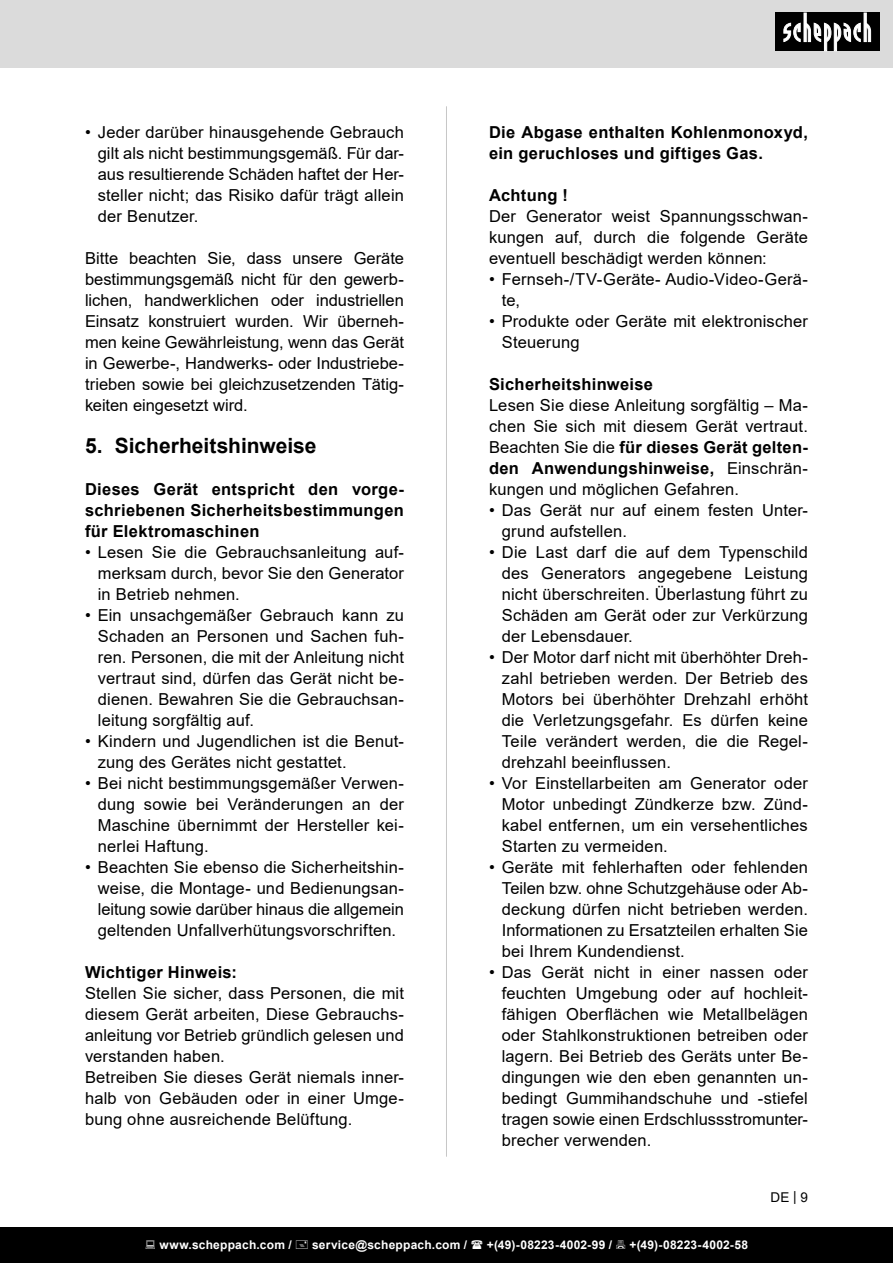
<style>
.page{position:relative;width:893px;height:1263px;background:#fff}
.page>*{position:absolute;margin:0;border:0;box-sizing:border-box;transform-origin:0 0}
.t1{font:700 21px "Arial";color:#000}
.Basiseinstellung{font:16.5px/21px "Arial";letter-spacing:.01em;color:#000;text-align:justify}
.t2{font:700 16.5px/21px "Arial";letter-spacing:.02em;color:#000}
.t3{font:13.5px "Arial";color:#000}
.t4{font:700 12px "Arial";letter-spacing:.02em;color:#fff}
.s1{font-weight:700}
</style>
<div class="page">
<div style="left:0;top:0;width:893px;height:67px;background:#dbdbdb"></div>
<div style="left:0;top:1227px;width:893px;height:36px;background:#000"></div>
<div style="left:775px;top:13px;width:105px;height:38px;background:#000"></div>
<svg style="left:783px;top:13px;width:88px;height:38px"></svg>
<hr style="left:446px;top:106px;width:1px;height:1051px;background:#c7c7c7">
<p class="Basiseinstellung" style="left:98px;top:122px;width:308px;text-indent:-13px">• Jeder darüber hinausgehende Gebrauch gilt als nicht bestimmungsgemäß. Für dar&shy;aus resultierende Schäden haftet der Her&shy;steller nicht; das Risiko dafür trägt allein der Benutzer.</p>
<p class="Basiseinstellung" style="left:85px;top:248px;width:320px">Bitte beachten Sie, dass unsere Geräte bestimmungsgemäß nicht für den gewerb&shy;lichen, handwerklichen oder industriellen Einsatz konstruiert wurden. Wir überneh&shy;men keine Gewährleistung, wenn das Gerät in Gewerbe-, Handwerks- oder Industriebe&shy;trieben sowie bei gleichzusetzenden Tätig&shy;keiten eingesetzt wird.</p>
<p class="t1" style="left:85px;top:431px;width:233px">5. Sicherheitshinweise</p>
<p class="t2" style="left:85px;top:479px;width:320px;text-align:justify">Dieses Gerät entspricht den vorge&shy;schriebenen Sicherheitsbestimmungen für Elektromaschinen</p>
<p class="Basiseinstellung" style="left:98px;top:542px;width:308px;text-indent:-13px">• Lesen Sie die Gebrauchsanleitung auf&shy;merksam durch, bevor Sie den Generator in Betrieb nehmen.</p>
<p class="Basiseinstellung" style="left:98px;top:605px;width:308px;text-indent:-13px">• Ein unsachgemäßer Gebrauch kann zu Schaden an Personen und Sachen fuh&shy;ren. Personen, die mit der Anleitung nicht vertraut sind, dürfen das Gerät nicht be&shy;dienen. Bewahren Sie die Gebrauchsan&shy;leitung sorgfältig auf.</p>
<p class="Basiseinstellung" style="left:98px;top:731px;width:308px;text-indent:-13px">• Kindern und Jugendlichen ist die Benut&shy;zung des Gerätes nicht gestattet.</p>
<p class="Basiseinstellung" style="left:98px;top:773px;width:308px;text-indent:-13px">• Bei nicht bestimmungsgemäßer Verwen&shy;dung sowie bei Veränderungen an der Maschine übernimmt der Hersteller kei&shy;nerlei Haftung.</p>
<p class="Basiseinstellung" style="left:98px;top:857px;width:308px;text-indent:-13px">• Beachten Sie ebenso die Sicherheitshin&shy;weise, die Montage- und Bedienungsan&shy;leitung sowie darüber hinaus die allgemein geltenden Unfallverhütungsvorschriften.</p>
<p class="t2" style="left:85px;top:962px;width:154px">Wichtiger Hinweis:</p>
<p class="Basiseinstellung" style="left:85px;top:983px;width:320px">Stellen Sie sicher, dass Personen, die mit diesem Gerät arbeiten, Diese Gebrauchs&shy;anleitung vor Betrieb gründlich gelesen und verstanden haben.</p>
<p class="Basiseinstellung" style="left:85px;top:1067px;width:320px">Betreiben Sie dieses Gerät niemals inner&shy;halb von Gebäuden oder in einer Umge&shy;bung ohne ausreichende Belüftung.</p>
<p class="t2" style="left:489px;top:122px;width:320px">Die Abgase enthalten Kohlenmonoxyd, ein geruchloses und giftiges Gas.</p>
<p class="t2" style="left:489px;top:185px;width:80px">Achtung !</p>
<p class="Basiseinstellung" style="left:489px;top:206px;width:320px">Der Generator weist Spannungsschwan&shy;kungen auf, durch die folgende Geräte eventuell beschädigt werden können:</p>
<p class="Basiseinstellung" style="left:502px;top:269px;width:308px;text-indent:-13px">• Fernseh-/TV-Geräte- Audio-Video-Gerä&shy;te,</p>
<p class="Basiseinstellung" style="left:502px;top:311px;width:308px;text-indent:-13px">• Produkte oder Geräte mit elektronischer<br>Steuerung</p>
<p class="t2" style="left:489px;top:374px;width:165px">Sicherheitshinweise</p>
<p class="Basiseinstellung" style="left:489px;top:395px;width:320px">Lesen Sie diese Anleitung sorgfältig – Ma&shy;chen Sie sich mit diesem Gerät vertraut.<br>Beachten Sie die <span class="s1">für dieses Gerät gelten&shy;den Anwendungshinweise,</span> Einschrän&shy;kungen und möglichen Gefahren.</p>
<p class="Basiseinstellung" style="left:502px;top:500px;width:308px;text-indent:-13px">• Das Gerät nur auf einem festen Unter&shy;grund aufstellen.</p>
<p class="Basiseinstellung" style="left:502px;top:542px;width:308px;text-indent:-13px">• Die Last darf die auf dem Typenschild des Generators angegebene Leistung nicht überschreiten. Überlastung führt zu Schäden am Gerät oder zur Verkürzung der Lebensdauer.</p>
<p class="Basiseinstellung" style="left:502px;top:647px;width:308px;text-indent:-13px">• Der Motor darf nicht mit überhöhter Dreh&shy;zahl betrieben werden. Der Betrieb des Motors bei überhöhter Drehzahl erhöht die Verletzungsgefahr. Es dürfen keine Teile verändert werden, die die Regel&shy;drehzahl beeinflussen.</p>
<p class="Basiseinstellung" style="left:502px;top:773px;width:308px;text-indent:-13px">• Vor Einstellarbeiten am Generator oder Motor unbedingt Zündkerze bzw. Zünd&shy;kabel entfernen, um ein versehentliches Starten zu vermeiden.</p>
<p class="Basiseinstellung" style="left:502px;top:857px;width:308px;text-indent:-13px">• Geräte mit fehlerhaften oder fehlenden Teilen bzw. ohne Schutzgehäuse oder Ab&shy;deckung dürfen nicht betrieben werden.<br>Informationen zu Ersatzteilen erhalten Sie bei Ihrem Kundendienst.</p>
<p class="Basiseinstellung" style="left:502px;top:962px;width:308px;text-indent:-13px">• Das Gerät nicht in einer nassen oder feuchten Umgebung oder auf hochleit&shy;fähigen Oberflächen wie Metallbelägen oder Stahlkonstruktionen betreiben oder lagern. Bei Betrieb des Geräts unter Be&shy;dingungen wie den eben genannten un&shy;bedingt Gummihandschuhe und -stiefel tragen sowie einen Erdschlussstromunter&shy;brecher verwenden.</p>
<p class="t3" style="left:770px;top:1188px;width:39px">DE | 9</p>
<p class="t4" style="left:159px;top:1236px;width:134px">www.scheppach.com /</p>
<p class="t4" style="left:312px;top:1236px;width:157px">service@scheppach.com /</p>
<p class="t4" style="left:487px;top:1236px;width:127px">+(49)-08223-4002-99 /</p>
<p class="t4" style="left:629px;top:1236px;width:120px">+(49)-08223-4002-58</p>
</div>
